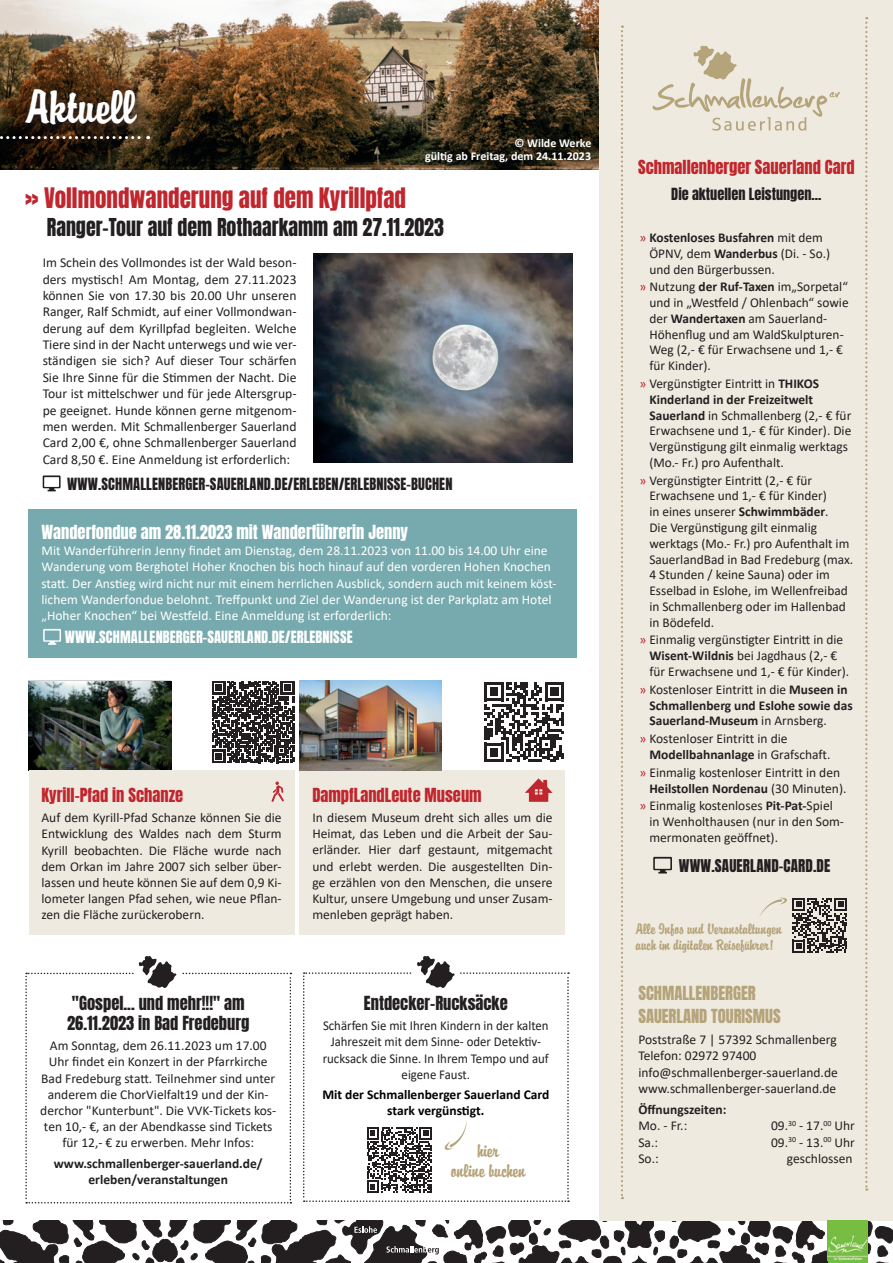
<style>
.page{position:relative;width:893px;height:1263px;background:#fff}
.page>*{position:absolute;margin:0;border:0;box-sizing:border-box;transform-origin:0 0}
.t1{font:42px "Brody";color:#fff}
.t2{font:24px "Anton";color:#c0262d;scale:.96 1}
.t3{font:21px "Anton";color:#231f20;scale:.95 1}
.t4{font:16.5px "Anton";color:#c0262d}
.t5{font:16.5px/19.8px "Anton";color:#231f20}
.t6{font:16.5px "Anton";color:#fff}
.t7{font:16.5px/22.5px "Anton";color:#b5a379}
.t8{font:16.5px/20px "Brody";color:#b5a379;text-align:center}
.t9{font:15px "Anton";letter-spacing:.01em;color:#231f20}
.t10{font:14.4px "Anton";letter-spacing:.01em;color:#231f20}
.t11{font:14.4px "Anton";letter-spacing:.01em;color:#fff}
.t12{font:14.25px "Anton";color:#231f20}
.t13{font:13.65px/16.4px "Calibri";color:#231f20;text-align:justify}
.t14{font:13.5px/15.8px "Calibri";color:#231f20}
.t15{font:13.5px/16.2px "Calibri";color:#fff}
.t16{font:700 13.5px/15.8px "Calibri";color:#231f20}
.t17{font:13.5px/16.2px "Calibri";color:#231f20;text-align:center;scale:.95 1}
.t18{font:700 13.5px/16.2px "Calibri";color:#000;text-align:center}
.t19{font:13.35px/16px "Brody";color:#b5a379}
.t20{font:700 12px "Calibri";color:#fff}
.s1{color:#c0262d}
.s2{font-weight:700}
.s3{font-weight:400;color:#c0262d}
.s4{font-weight:400}
</style>
<div class="page">
<svg style="left:303px;top:956px;width:266px;height:246px"></svg>
<div style="left:300px;top:770px;width:265px;height:164px;background:#efeae0"></div>
<img style="left:300px;top:681px;width:142px;height:89px">
<svg style="left:484px;top:682px;width:80px;height:80px"></svg>
<svg style="left:525px;top:778px;width:28px;height:24px"></svg>
<img style="left:29px;top:681px;width:142px;height:89px">
<svg style="left:212px;top:681px;width:82px;height:82px"></svg>
<div style="left:29px;top:770px;width:265px;height:164px;background:#efeae0"></div>
<svg style="left:272px;top:781px;width:12px;height:21px"></svg>
<div style="left:29px;top:510px;width:548px;height:148px;background:#77aaae"></div>
<svg style="left:43px;top:629px;width:18px;height:16px"></svg>
<svg style="left:0;top:1220px;width:893px;height:43px"></svg>
<img style="left:0;top:0;width:600px;height:169px">
<div style="left:600px;top:0;width:293px;height:1220px;background:#efeae0"></div>
<svg style="left:621px;top:26px;width:2px;height:1173px"></svg>
<svg style="left:865px;top:17px;width:2px;height:1174px"></svg>
<div style="left:423px;top:150px;width:174px;height:19px;background:#231f20;opacity:.3"></div>
<svg style="left:652px;top:45px;width:188px;height:86px"></svg>
<div style="left:0;top:132px;width:162px;height:20px;background:#231f20;opacity:.75"></div>
<svg style="left:0;top:136px;width:149px;height:3px"></svg>
<div style="left:21px;top:85px;width:129px;height:53px;background:#231f20;opacity:.75"></div>
<svg style="left:653px;top:857px;width:19px;height:16px"></svg>
<img style="left:828px;top:1220px;width:39px;height:40px">
<hr style="left:828px;top:1260px;width:39px;height:3px;background:#71bf44">
<svg style="left:759px;top:897px;width:88px;height:56px"></svg>
<svg style="left:25px;top:956px;width:266px;height:247px"></svg>
<img style="left:314px;top:254px;width:259px;height:209px">
<svg style="left:43px;top:475px;width:18px;height:16px"></svg>
<div style="left:513px;top:137px;width:84px;height:16px;background:#231f20;opacity:.3"></div>
<h1 class="t1" style="left:26px;top:81px;width:112px">Aktuell</h1>
<p class="t20" style="left:514px;top:134px;width:78px">© Wilde Werke</p>
<p class="t20" style="left:425px;top:147px;width:167px">gültig ab Freitag, dem 24.11.2023</p>
<h2 class="t2" style="left:25px;top:185px;width:398px">» Vollmondwanderung auf dem Kyrillpfad</h2>
<h3 class="t3" style="left:47px;top:217px;width:420px">Ranger-Tour auf dem Rothaarkamm am 27.11.2023</h3>
<p class="t13" style="left:43px;top:254px;width:255px">Im Schein des Vollmondes ist der Wald beson&shy;ders mystisch! Am Montag, dem 27.11.2023 können Sie von 17.30 bis 20.00 Uhr unseren Ranger, Ralf Schmidt, auf einer Vollmondwan&shy;derung auf dem Kyrillpfad begleiten. Welche Tiere sind in der Nacht unterwegs und wie ver&shy;ständigen sie sich? Auf dieser Tour schärfen Sie Ihre Sinne für die Stimmen der Nacht. Die Tour ist mittelschwer und für jede Altersgrup&shy;pe geeignet. Hunde können gerne mitgenom&shy;men werden. Mit Schmallenberger Sauerland Card 2,00 €, ohne Schmallenberger Sauerland Card 8,50 €. Eine Anmeldung ist erforderlich:</p>
<p class="t10" style="left:67px;top:477px;width:387px">WWW.SCHMALLENBERGER-SAUERLAND.DE/ERLEBEN/ERLEBNISSE-BUCHEN</p>
<p class="t6" style="left:41px;top:524px;width:368px">Wanderfondue am 28.11.2023 mit Wanderführerin Jenny</p>
<p class="t15" style="left:41px;top:542px;width:517px">Mit Wanderführerin Jenny findet am Dienstag, dem 28.11.2023 von 11.00 bis 14.00 Uhr eine Wanderung vom Berghotel Hoher Knochen bis hoch hinauf auf den vorderen Hohen Knochen statt. Der Anstieg wird nicht nur mit einem herrlichen Ausblick, sondern auch mit keinem köst&shy;lichem Wanderfondue belohnt. Treffpunkt und Ziel der Wanderung ist der Parkplatz am Hotel „Hoher Knochen“ bei Westfeld. Eine Anmeldung ist erforderlich:</p>
<p class="t11" style="left:65px;top:630px;width:289px">WWW.SCHMALLENBERGER-SAUERLAND.DE/ERLEBNISSE</p>
<p class="t4" style="left:41px;top:786px;width:143px">Kyrill-Pfad in Schanze</p>
<p class="t14" style="left:41px;top:809px;width:242px;line-height:16.2px;text-align:justify">Auf dem Kyrill-Pfad Schanze können Sie die Entwicklung des Waldes nach dem Sturm Kyrill beobachten. Die Fläche wurde nach dem Orkan im Jahre 2007 sich selber über&shy;lassen und heute können Sie auf dem 0,9 Ki&shy;lometer langen Pfad sehen, wie neue Pflan&shy;zen die Fläche zurückerobern.</p>
<p class="t5" style="left:67px;top:994px;width:184px">"Gospel... und mehr!!!" am<br>26.11.2023 in Bad Fredeburg</p>
<p class="t14" style="left:40px;top:1037px;width:237px;line-height:16.2px;text-align:center">Am Sonntag, dem 26.11.2023 um 17.00<br>Uhr findet ein Konzert in der Pfarrkirche Bad Fredeburg statt. Teilnehmer sind unter anderem die ChorVielfalt19 und der Kin&shy;derchor "Kunterbunt". Die VVK-Tickets kos&shy;ten 10,- €, an der Abendkasse sind Tickets für 12,- € zu erwerben. Mehr Infos:</p>
<p class="t16" style="left:54px;top:1155px;width:210px;line-height:16.2px;text-align:center">www.schmallenberger-sauerland.de/ erleben/veranstaltungen</p>
<p class="t4" style="left:312px;top:786px;width:171px">DampfLandLeute Museum</p>
<p class="t14" style="left:312px;top:809px;width:242px;line-height:16.2px;text-align:justify">In diesem Museum dreht sich alles um die Heimat, das Leben und die Arbeit der Sau&shy;erländer. Hier darf gestaunt, mitgemacht und erlebt werden. Die ausgestellten Din&shy;ge erzählen von den Menschen, die unsere Kultur, unsere Umgebung und unser Zusam&shy;menleben geprägt haben.</p>
<p class="t5" style="left:364px;top:994px;width:145px">Entdecker-Rucksäcke</p>
<p class="t17" style="left:323px;top:1017px;width:240px">Schärfen Sie mit Ihren Kindern in der kalten Jahreszeit mit dem Sinne- oder Detektiv&shy;rucksack die Sinne. In Ihrem Tempo und auf eigene Faust.</p>
<p class="t18" style="left:322px;top:1086px;width:229px">Mit der Schmallenberger Sauerland Card stark vergünstigt.</p>
<p class="t8" style="left:451px;top:1141px;width:76px">hier<br>online buchen</p>
<p class="t4" style="left:638px;top:159px;width:218px">Schmallenberger Sauerland Card</p>
<p class="t12" style="left:671px;top:186px;width:151px">Die aktuellen Leistungen...</p>
<p class="t14" style="left:649px;top:229px;width:182px;text-indent:-10px"><span class="s1">»</span> <span class="s2">Kostenloses Busfahren</span> mit dem<br>ÖPNV, dem <span class="s2">Wanderbus</span> (Di. - So.) und den Bürgerbussen.</p>
<p class="t14" style="left:649px;top:279px;width:201px;text-indent:-10px"><span class="s1">»</span> Nutzung <span class="s2">der Ruf-Taxen</span> im„Sorpetal“ und in „Westfeld / Ohlenbach“ sowie der <span class="s2">Wandertaxen</span> am Sauerland-<br>Höhenflug und am WaldSkulpturen-<br>Weg (2,- € für Erwachsene und 1,- € für Kinder).</p>
<p class="t14" style="left:649px;top:375px;width:203px;text-indent:-10px"><span class="s1">»</span> Vergünstigter Eintritt in <span class="s2">THIKOS Kinderland in der Freizeitwelt Sauerland</span> in Schmallenberg (2,- € für Erwachsene und 1,- € für Kinder). Die Vergünstigung gilt einmalig werktags (Mo.- Fr.) pro Aufenthalt.</p>
<p class="t14" style="left:649px;top:472px;width:205px;text-indent:-10px"><span class="s1">»</span> Vergünstigter Eintritt (2,- € für<br>Erwachsene und 1,- € für Kinder)<br>in eines unserer <span class="s2">Schwimmbäder</span>.<br>Die Vergünstigung gilt einmalig werktags (Mo.- Fr.) pro Aufenthalt im<br>SauerlandBad in Bad Fredeburg (max.<br>4 Stunden / keine Sauna) oder im<br>Esselbad in Eslohe, im Wellenfreibad in Schmallenberg oder im Hallenbad in Bödefeld.</p>
<p class="t14" style="left:649px;top:632px;width:201px;text-indent:-10px"><span class="s1">»</span> Einmalig vergünstigter Eintritt in die<br><span class="s2">Wisent-Wildnis</span> bei Jagdhaus (2,- € für Erwachsene und 1,- € für Kinder).</p>
<p class="t16" style="left:649px;top:681px;width:205px;text-indent:-10px"><span class="s3">»</span> <span class="s4">Kostenloser Eintritt in die</span> Museen in<br>Schmallenberg und Eslohe sowie das<br>Sauerland-Museum <span class="s4">in Arnsberg.</span></p>
<p class="t14" style="left:649px;top:730px;width:183px;text-indent:-10px"><span class="s1">»</span> Kostenloser Eintritt in die<br><span class="s2">Modellbahnanlage</span> in Grafschaft.</p>
<p class="t14" style="left:649px;top:764px;width:199px;text-indent:-10px"><span class="s1">»</span> Einmalig kostenloser Eintritt in den<br><span class="s2">Heilstollen Nordenau</span> (30 Minuten).</p>
<p class="t14" style="left:649px;top:798px;width:196px;text-indent:-10px"><span class="s1">»</span> Einmalig kostenloses <span class="s2">Pit-Pat-</span>Spiel in Wenholthausen (nur in den Som&shy;mermonaten geöffnet).</p>
<p class="t9" style="left:679px;top:858px;width:153px">WWW.SAUERLAND-CARD.DE</p>
<p class="t19" style="left:636px;top:921px;width:147px">Alle Infos und Veranstaltungen auch im digitalen Reiseführer!</p>
<p class="t7" style="left:638px;top:983px;width:144px">SCHMALLENBERGER<br>SAUERLAND TOURISMUS</p>
<p class="t14" style="left:638px;top:1030px;width:201px;line-height:16.5px">Poststraße 7 | 57392 Schmallenberg Telefon: 02972 97400 info@schmallenberger-sauerland.de www.schmallenberger-sauerland.de</p>
<p class="t16" style="left:638px;top:1101px;width:90px">Öffnungszeiten:</p>
<p class="t14" style="left:638px;top:1118px;width:50px">Mo. - Fr.:</p>
<p class="t14" style="left:771px;top:1118px;width:85px">09.<sup>30</sup> - 17.<sup>00</sup> Uhr</p>
<p class="t14" style="left:638px;top:1134px;width:21px">Sa.:</p>
<p class="t14" style="left:771px;top:1134px;width:85px">09.<sup>30</sup> - 13.<sup>00</sup> Uhr</p>
<p class="t14" style="left:638px;top:1151px;width:22px">So.:</p>
<p class="t14" style="left:787px;top:1151px;width:67px">geschlossen</p>
</div>
